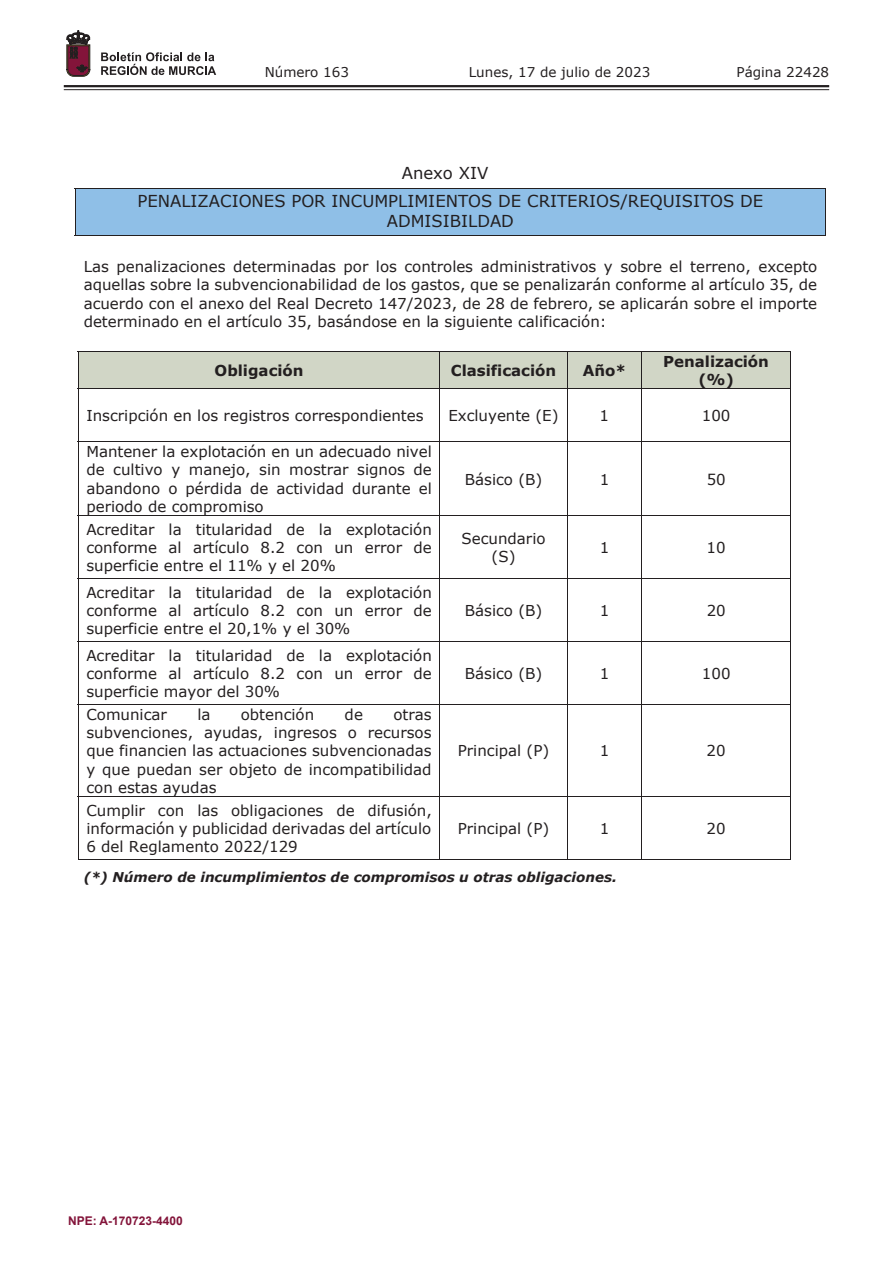
<style>
.page{position:relative;width:893px;height:1263px;background:#fff}
.page>*{position:absolute;margin:0;border:0;box-sizing:border-box;transform-origin:0 0}
.t1{font:16.5px/28.3px "Verdana";color:#231f20}
.t2{font:15px/18.3px "Verdana";color:#231f20;text-align:justify}
.t3{font:700 15px/18.3px "Verdana";color:#231f20;text-align:center}
.t4{font:italic 700 13.5px "Verdana";color:#231f20}
.t5{font:13.5px "Verdana";color:#231f20}
.t6{font:700 12px "Arial";color:#83143a}
</style>
<div class="page">
<hr style="left:64px;top:85px;width:765px;height:2px;background:#231f20">
<hr style="left:64px;top:89px;width:765px;height:1px;background:#231f20">
<svg style="left:101px;top:52px;width:115px;height:23px"></svg>
<svg style="left:67px;top:31px;width:23px;height:45px"></svg>
<div style="left:75px;top:189px;width:750px;height:22px;background:#8fbfe7"></div>
<hr style="left:75px;top:188px;width:751px;height:1px;background:#231f20">
<div style="left:75px;top:211px;width:750px;height:24px;background:#8fbfe7"></div>
<hr style="left:75px;top:235px;width:751px;height:1px;background:#231f20">
<svg style="left:75px;top:189px;width:1px;height:46px"></svg>
<svg style="left:825px;top:189px;width:1px;height:46px"></svg>
<div style="left:79px;top:352px;width:360px;height:36px;background:#d1d6c6"></div>
<div style="left:440px;top:352px;width:127px;height:36px;background:#d1d6c6"></div>
<div style="left:568px;top:352px;width:73px;height:36px;background:#d1d6c6"></div>
<div style="left:642px;top:352px;width:148px;height:36px;background:#d1d6c6"></div>
<hr style="left:78px;top:351px;width:713px;height:1px;background:#231f20">
<hr style="left:78px;top:352px;width:1px;height:36px;background:#231f20">
<hr style="left:439px;top:352px;width:1px;height:36px;background:#231f20">
<hr style="left:567px;top:352px;width:1px;height:36px;background:#231f20">
<hr style="left:641px;top:352px;width:1px;height:36px;background:#231f20">
<hr style="left:790px;top:352px;width:1px;height:36px;background:#231f20">
<hr style="left:78px;top:388px;width:713px;height:1px;background:#231f20">
<hr style="left:78px;top:389px;width:1px;height:52px;background:#231f20">
<hr style="left:439px;top:389px;width:1px;height:52px;background:#231f20">
<hr style="left:567px;top:389px;width:1px;height:52px;background:#231f20">
<hr style="left:641px;top:389px;width:1px;height:52px;background:#231f20">
<hr style="left:790px;top:389px;width:1px;height:52px;background:#231f20">
<hr style="left:78px;top:441px;width:713px;height:1px;background:#231f20">
<hr style="left:78px;top:442px;width:1px;height:73px;background:#231f20">
<hr style="left:439px;top:442px;width:1px;height:73px;background:#231f20">
<hr style="left:567px;top:442px;width:1px;height:73px;background:#231f20">
<hr style="left:641px;top:442px;width:1px;height:73px;background:#231f20">
<hr style="left:790px;top:442px;width:1px;height:73px;background:#231f20">
<hr style="left:78px;top:515px;width:713px;height:1px;background:#231f20">
<hr style="left:78px;top:516px;width:1px;height:62px;background:#231f20">
<hr style="left:439px;top:516px;width:1px;height:62px;background:#231f20">
<hr style="left:567px;top:516px;width:1px;height:62px;background:#231f20">
<hr style="left:641px;top:516px;width:1px;height:62px;background:#231f20">
<hr style="left:790px;top:516px;width:1px;height:62px;background:#231f20">
<hr style="left:78px;top:578px;width:713px;height:1px;background:#231f20">
<hr style="left:78px;top:579px;width:1px;height:62px;background:#231f20">
<hr style="left:439px;top:579px;width:1px;height:62px;background:#231f20">
<hr style="left:567px;top:579px;width:1px;height:62px;background:#231f20">
<hr style="left:641px;top:579px;width:1px;height:62px;background:#231f20">
<hr style="left:790px;top:579px;width:1px;height:62px;background:#231f20">
<hr style="left:78px;top:641px;width:713px;height:1px;background:#231f20">
<hr style="left:78px;top:642px;width:1px;height:62px;background:#231f20">
<hr style="left:439px;top:642px;width:1px;height:62px;background:#231f20">
<hr style="left:567px;top:642px;width:1px;height:62px;background:#231f20">
<hr style="left:641px;top:642px;width:1px;height:62px;background:#231f20">
<hr style="left:790px;top:642px;width:1px;height:62px;background:#231f20">
<hr style="left:78px;top:704px;width:713px;height:1px;background:#231f20">
<hr style="left:78px;top:705px;width:1px;height:91px;background:#231f20">
<hr style="left:439px;top:705px;width:1px;height:91px;background:#231f20">
<hr style="left:567px;top:705px;width:1px;height:91px;background:#231f20">
<hr style="left:641px;top:705px;width:1px;height:91px;background:#231f20">
<hr style="left:790px;top:705px;width:1px;height:91px;background:#231f20">
<hr style="left:78px;top:796px;width:713px;height:1px;background:#231f20">
<hr style="left:78px;top:797px;width:1px;height:63px;background:#231f20">
<hr style="left:78px;top:859px;width:361px;height:1px;background:#231f20">
<hr style="left:439px;top:797px;width:1px;height:63px;background:#231f20">
<hr style="left:440px;top:859px;width:127px;height:1px;background:#231f20">
<hr style="left:567px;top:797px;width:1px;height:63px;background:#231f20">
<hr style="left:568px;top:859px;width:73px;height:1px;background:#231f20">
<hr style="left:641px;top:797px;width:1px;height:63px;background:#231f20">
<hr style="left:642px;top:859px;width:148px;height:1px;background:#231f20">
<hr style="left:790px;top:797px;width:1px;height:63px;background:#231f20">
<p class="t5" style="left:265px;top:62px;width:86px">Número 163</p>
<p class="t5" style="left:469px;top:62px;width:183px">Lunes, 17 de julio de 2023</p>
<p class="t5" style="left:736px;top:62px;width:94px">Página 22428</p>
<p class="t1" style="left:137px;top:158px;width:627px;text-indent:264px">Anexo XIV<br>PENALIZACIONES POR INCUMPLIMIENTOS DE CRITERIOS/REQUISITOS DE</p>
<p class="t1" style="left:387px;top:207px;width:129px">ADMISIBILDAD</p>
<p class="t2" style="left:84px;top:257px;width:735px">Las penalizaciones determinadas por los controles administrativos y sobre el terreno, excepto aquellas sobre la subvencionabilidad de los gastos, que se penalizarán conforme al artículo 35, de acuerdo con el anexo del Real Decreto 147/2023, de 28 de febrero, se aplicarán sobre el importe determinado en el artículo 35, basándose en la siguiente calificación:</p>
<p class="t3" style="left:215px;top:361px;width:91px">Obligación</p>
<p class="t3" style="left:451px;top:361px;width:107px">Clasificación</p>
<p class="t3" style="left:583px;top:361px;width:45px">Año*</p>
<p class="t3" style="left:663px;top:352px;width:107px">Penalización (%)</p>
<p class="t2" style="left:86px;top:406px;width:339px">Inscripción en los registros correspondientes</p>
<p class="t2" style="left:448px;top:406px;width:112px">Excluyente (E)</p>
<p class="t2" style="left:600px;top:406px;width:11px">1</p>
<p class="t2" style="left:702px;top:406px;width:30px">100</p>
<p class="t2" style="left:86px;top:442px;width:347px">Mantener la explotación en un adecuado nivel de cultivo y manejo, sin mostrar signos de abandono o pérdida de actividad durante el periodo de compromiso</p>
<p class="t2" style="left:465px;top:470px;width:79px">Básico (B)</p>
<p class="t2" style="left:600px;top:470px;width:11px">1</p>
<p class="t2" style="left:707px;top:470px;width:21px">50</p>
<p class="t2" style="left:86px;top:520px;width:347px">Acreditar la titularidad de la explotación conforme al artículo 8.2 con un error de superficie entre el 11% y el 20%</p>
<p class="t2" style="left:461px;top:529px;width:85px;text-align:center">Secundario (S)</p>
<p class="t2" style="left:600px;top:538px;width:11px">1</p>
<p class="t2" style="left:707px;top:538px;width:21px">10</p>
<p class="t2" style="left:86px;top:583px;width:347px">Acreditar la titularidad de la explotación conforme al artículo 8.2 con un error de superficie entre el 20,1% y el 30%</p>
<p class="t2" style="left:465px;top:601px;width:79px">Básico (B)</p>
<p class="t2" style="left:600px;top:601px;width:11px">1</p>
<p class="t2" style="left:707px;top:601px;width:21px">20</p>
<p class="t2" style="left:86px;top:646px;width:347px">Acreditar la titularidad de la explotación conforme al artículo 8.2 con un error de superficie mayor del 30%</p>
<p class="t2" style="left:86px;top:705px;width:82px">Comunicar</p>
<p class="t2" style="left:197px;top:705px;width:15px">la</p>
<p class="t2" style="left:241px;top:705px;width:75px">obtención</p>
<p class="t2" style="left:345px;top:705px;width:20px">de</p>
<p class="t2" style="left:86px;top:705px;width:347px;text-indent:307px">otras subvenciones, ayudas, ingresos o recursos que financien las actuaciones subvencionadas y que puedan ser objeto de incompatibilidad con estas ayudas</p>
<p class="t2" style="left:465px;top:664px;width:79px">Básico (B)</p>
<p class="t2" style="left:600px;top:664px;width:11px">1</p>
<p class="t2" style="left:702px;top:664px;width:30px">100</p>
<p class="t2" style="left:458px;top:742px;width:93px">Principal (P)</p>
<p class="t2" style="left:600px;top:742px;width:11px">1</p>
<p class="t2" style="left:707px;top:742px;width:21px">20</p>
<p class="t2" style="left:86px;top:801px;width:347px">Cumplir con las obligaciones de difusión, información y publicidad derivadas del artículo 6 del Reglamento 2022/129</p>
<p class="t2" style="left:458px;top:819px;width:93px">Principal (P)</p>
<p class="t2" style="left:600px;top:819px;width:11px">1</p>
<p class="t2" style="left:707px;top:819px;width:21px">20</p>
<p class="t4" style="left:84px;top:868px;width:535px">(*) Número de incumplimientos de compromisos u otras obligaciones.</p>
<p class="t6" style="left:68px;top:1212px;width:116px">NPE: A-170723-4400</p>
</div>
